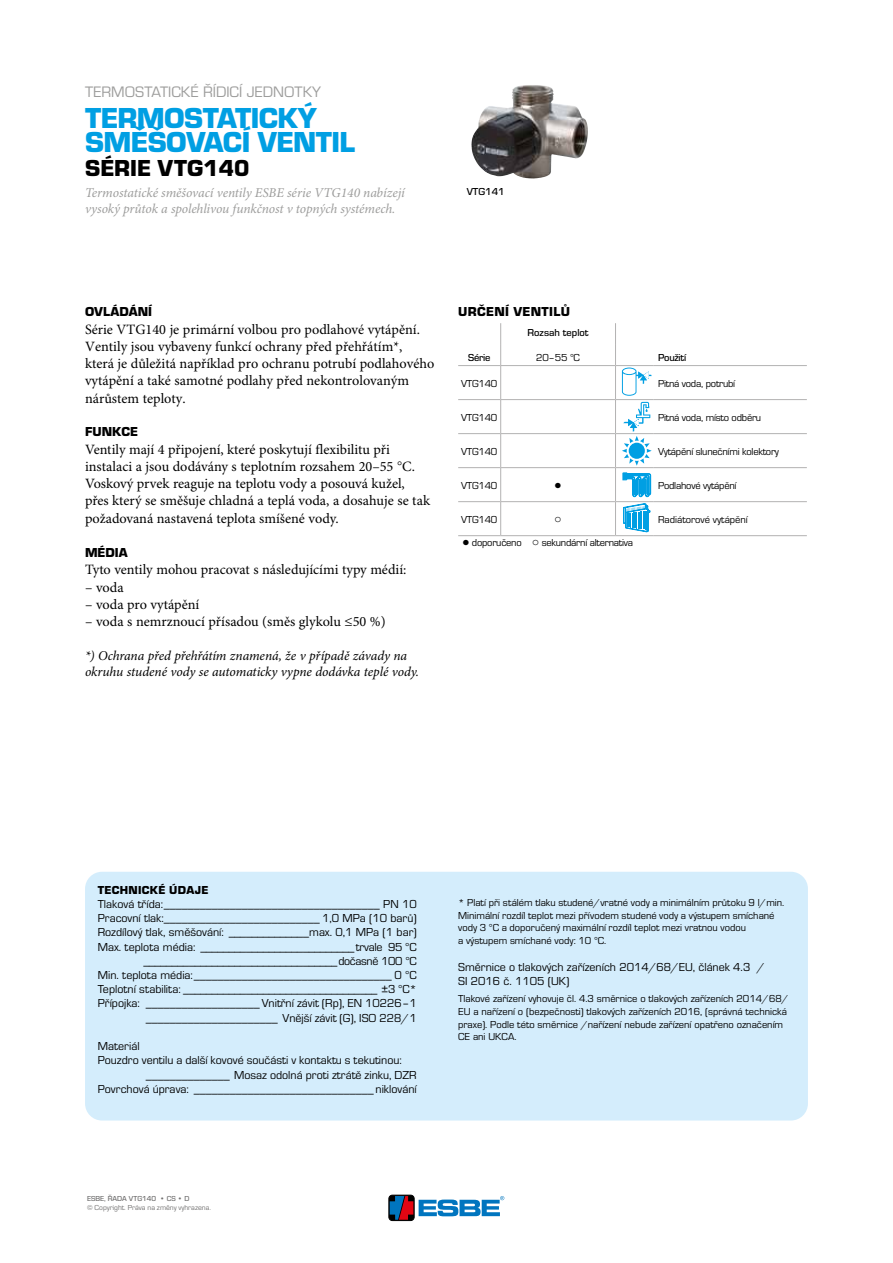
<style>
.page{position:relative;width:893px;height:1263px;background:#fff}
.page>*{position:absolute;margin:0;border:0;box-sizing:border-box;transform-origin:0 0}
.t1{font:700 30px/24px "ESBE Eurostile";letter-spacing:-.02em;color:#009fe3}
.t2{font:700 24px "ESBE Eurostile";color:#000}
.t3{font:15.75px "ESBE Eurostile";color:#9d9d9c}
.t4{font:14.25px/17.2px "Minion Pro";color:#000}
.t5{font:italic 13.5px/16.5px "Minion Pro";letter-spacing:-.005em;color:#9d9d9c}
.t6{font:italic 13.5px/16.5px "Minion Pro";letter-spacing:-.005em;color:#000}
.t7{font:700 13.5px "ESBE Eurostile";color:#000}
.t8{font:700 13.5px "ESBE Eurostile";letter-spacing:.025em;color:#000}
.t9{font:12px/14.2px "ESBE Eurostile";color:#000;text-align:right}
.t10{font:700 12px "ESBE Eurostile";letter-spacing:.025em;color:#000}
.t11{font:10.5px/12.6px "ESBE Eurostile";color:#000}
.t12{font:10.5px "ESBE Eurostile";letter-spacing:-.02em;color:#000}
.t13{font:500 10.5px "ESBE Eurostile";color:#000}
.t14{font:500 10.5px "ESBE Eurostile";letter-spacing:-.02em;color:#000}
.t15{font:7.5px "ESBE Eurostile";color:#706f6f}
.t16{font:500 7.5px "ESBE Eurostile";color:#706f6f}
.s1{font-family:"ESBE Eurostile"}
</style>
<div class="page">
<div style="left:85px;top:872px;width:723px;height:248px;background:#d4edfc;border-radius:17px"></div>
<svg style="left:622px;top:368px;width:30px;height:28px"></svg>
<svg style="left:622px;top:402px;width:30px;height:64px"></svg>
<svg style="left:622px;top:472px;width:29px;height:25px"></svg>
<svg style="left:623px;top:503px;width:27px;height:29px"></svg>
<img style="left:489px;top:85px;width:44px;height:23px">
<hr style="left:654px;top:365px;width:153px;height:1px;background:#b3b2b2">
<hr style="left:654px;top:399px;width:153px;height:1px;background:#b3b2b2">
<hr style="left:654px;top:433px;width:153px;height:1px;background:#b3b2b2">
<hr style="left:654px;top:467px;width:153px;height:1px;background:#b3b2b2">
<hr style="left:654px;top:501px;width:153px;height:1px;background:#b3b2b2">
<hr style="left:615px;top:365px;width:39px;height:1px;background:#b3b2b2">
<hr style="left:615px;top:399px;width:39px;height:1px;background:#b3b2b2">
<hr style="left:615px;top:433px;width:39px;height:1px;background:#b3b2b2">
<hr style="left:615px;top:467px;width:39px;height:1px;background:#b3b2b2">
<hr style="left:615px;top:501px;width:39px;height:1px;background:#b3b2b2">
<hr style="left:458px;top:365px;width:43px;height:1px;background:#b3b2b2">
<hr style="left:458px;top:399px;width:43px;height:1px;background:#b3b2b2">
<hr style="left:458px;top:433px;width:43px;height:1px;background:#b3b2b2">
<hr style="left:458px;top:467px;width:43px;height:1px;background:#b3b2b2">
<hr style="left:458px;top:501px;width:43px;height:1px;background:#b3b2b2">
<hr style="left:458px;top:535px;width:43px;height:1px;background:#b3b2b2">
<hr style="left:501px;top:535px;width:114px;height:1px;background:#b3b2b2">
<hr style="left:615px;top:535px;width:39px;height:1px;background:#b3b2b2">
<hr style="left:654px;top:535px;width:153px;height:1px;background:#b3b2b2">
<svg style="left:500px;top:323px;width:1px;height:42px"></svg>
<svg style="left:615px;top:323px;width:1px;height:42px"></svg>
<hr style="left:501px;top:365px;width:114px;height:1px;background:#b3b2b2">
<hr style="left:500px;top:366px;width:1px;height:33px;background:#b3b2b2">
<hr style="left:615px;top:366px;width:1px;height:33px;background:#b3b2b2">
<hr style="left:501px;top:399px;width:114px;height:1px;background:#b3b2b2">
<hr style="left:500px;top:400px;width:1px;height:33px;background:#b3b2b2">
<hr style="left:615px;top:400px;width:1px;height:33px;background:#b3b2b2">
<hr style="left:501px;top:433px;width:114px;height:1px;background:#b3b2b2">
<hr style="left:500px;top:434px;width:1px;height:33px;background:#b3b2b2">
<hr style="left:615px;top:434px;width:1px;height:33px;background:#b3b2b2">
<hr style="left:501px;top:467px;width:114px;height:1px;background:#b3b2b2">
<hr style="left:500px;top:468px;width:1px;height:33px;background:#b3b2b2">
<hr style="left:615px;top:468px;width:1px;height:33px;background:#b3b2b2">
<hr style="left:501px;top:501px;width:114px;height:1px;background:#b3b2b2">
<hr style="left:500px;top:502px;width:1px;height:33px;background:#b3b2b2">
<hr style="left:615px;top:502px;width:1px;height:33px;background:#b3b2b2">
<div style="left:389px;top:1195px;width:25px;height:25px;border:1px solid #000;border-radius:4px"></div>
<svg style="left:390px;top:1196px;width:23px;height:24px"></svg>
<svg style="left:419px;top:1196px;width:85px;height:20px"></svg>
<h3 class="t3" style="left:85px;top:83px;width:237px">TERMOSTATICKÉ ŘÍDICÍ JEDNOTKY</h3>
<h1 class="t1" style="left:85px;top:107px;width:272px">TERMOSTATICKÝ<br>SMĚŠOVACÍ VENTIL</h1>
<h2 class="t2" style="left:85px;top:155px;width:166px">SÉRIE VTG140</h2>
<p class="t5" style="left:85px;top:185px;width:321px">Termostatické směšovací ventily ESBE série VTG140 nabízejí vysoký průtok a spolehlivou funkčnost v topných systémech.</p>
<p class="t13" style="left:467px;top:186px;width:40px">VTG141</p>
<p class="t7" style="left:85px;top:304px;width:68px">OVLÁDÁNÍ</p>
<p class="t4" style="left:85px;top:321px;width:351px">Série VTG140 je primární volbou pro podlahové vytápění.<br>Ventily jsou vybaveny funkcí ochrany před přehřátím*, která je důležitá například pro ochranu potrubí podlahového vytápění a také samotné podlahy před nekontrolovaným nárůstem teploty.</p>
<p class="t7" style="left:85px;top:424px;width:54px">FUNKCE</p>
<p class="t4" style="left:85px;top:441px;width:347px">Ventily mají 4 připojení, které poskytují flexibilitu při instalaci a jsou dodávány s teplotním rozsahem 20–55 <span class="s1">°</span>C.<br>Voskový prvek reaguje na teplotu vody a posouvá kužel, přes který se směšuje chladná a teplá voda, a dosahuje se tak požadovaná nastavená teplota smíšené vody.</p>
<p class="t7" style="left:85px;top:545px;width:44px">MÉDIA</p>
<p class="t4" style="left:85px;top:562px;width:323px">Tyto ventily mohou pracovat s následujícími typy médií:</p>
<p class="t4" style="left:85px;top:579px;width:40px">– voda</p>
<p class="t4" style="left:85px;top:596px;width:116px">– voda pro vytápění</p>
<p class="t4" style="left:85px;top:613px;width:302px">– voda s nemrznoucí přísadou (směs glykolu ≤50 %)</p>
<p class="t6" style="left:85px;top:648px;width:335px">*) Ochrana před přehřátím znamená, že v případě závady na okruhu studené vody se automaticky vypne dodávka teplé vody.</p>
<p class="t8" style="left:458px;top:304px;width:113px">URČENÍ VENTILŮ</p>
<p class="t13" style="left:528px;top:327px;width:62px">Rozsah teplot</p>
<p class="t13" style="left:468px;top:352px;width:24px">Série</p>
<p class="t11" style="left:536px;top:352px;width:45px">20‒55 °C</p>
<p class="t14" style="left:658px;top:352px;width:30px">Použití</p>
<p class="t11" style="left:461px;top:377px;width:38px">VTG140</p>
<p class="t12" style="left:658px;top:377px;width:79px">Pitná voda, potrubí</p>
<p class="t11" style="left:461px;top:411px;width:38px">VTG140</p>
<p class="t12" style="left:658px;top:411px;width:105px">Pitná voda, místo odběru</p>
<p class="t11" style="left:461px;top:445px;width:38px">VTG140</p>
<p class="t12" style="left:658px;top:445px;width:122px">Vytápění slunečními kolektory</p>
<p class="t11" style="left:461px;top:479px;width:38px">VTG140</p>
<p class="t11" style="left:555px;top:479px;width:9px">●</p>
<p class="t12" style="left:658px;top:479px;width:80px">Podlahové vytápění</p>
<p class="t11" style="left:461px;top:513px;width:38px">VTG140</p>
<p class="t11" style="left:555px;top:513px;width:9px">○</p>
<p class="t11" style="left:658px;top:513px;width:91px">Radiátorové vytápění</p>
<p class="t12" style="left:462px;top:536px;width:172px">● doporučeno ○ sekundární alternativa</p>
<p class="t10" style="left:98px;top:883px;width:112px">TECHNICKÉ ÚDAJE</p>
<p class="t9" style="left:98px;top:897px;width:320px">Tlaková třída:____________________________________ PN 10<br>Pracovní tlak:__________________________ 1,0 MPa (10 barů)<br>Rozdílový tlak, směšování: ______________max. 0,1 MPa (1 bar)<br>Max. teplota média: ___________________________trvale 95 °C __________________________________dočasně 100 °C<br>Min. teplota média:_________________________________ 0 °C Teplotní stabilita: __________________________________ ±3 °C* Přípojka: ___________________ Vnitřní závit (Rp), EN 10226‒1 ______________________ Vnější závit (G), ISO 228/1</p>
<p class="t9" style="left:98px;top:1039px;width:43px">Materiál</p>
<p class="t9" style="left:98px;top:1053px;width:306px">Pouzdro ventilu a další kovové součásti v kontaktu s tekutinou:</p>
<p class="t9" style="left:146px;top:1068px;width:272px">______________ Mosaz odolná proti ztrátě zinku, DZR</p>
<p class="t9" style="left:98px;top:1082px;width:320px">Povrchová úprava: ______________________________ niklování</p>
<p class="t16" style="left:87px;top:1194px;width:104px">ESBE, ŘADA VTG140 • CS • D</p>
<p class="t15" style="left:87px;top:1203px;width:125px">© Copyright. Práva na změny vyhrazena.</p>
<p class="t11" style="left:458px;top:896px;width:328px">* Platí při stálém tlaku studené/vratné vody a minimálním průtoku 9 l/min.<br>Minimální rozdíl teplot mezi přívodem studené vody a výstupem smíchané vody 3 °C a doporučený maximální rozdíl teplot mezi vratnou vodou<br>a výstupem smíchané vody: 10 °C.</p>
<p class="t9" style="left:458px;top:960px;width:308px;text-align:left">Směrnice o tlakových zařízeních 2014/68/EU, článek 4.3 /<br>SI 2016 č. 1105 (UK)</p>
<p class="t11" style="left:458px;top:993px;width:332px">Tlakové zařízení vyhovuje čl. 4.3 směrnice o tlakových zařízeních 2014/68/ EU a nařízení o (bezpečnosti) tlakových zařízeních 2016, (správná technická praxe). Podle této směrnice /nařízení nebude zařízení opatřeno označením CE ani UKCA.</p>
</div>
